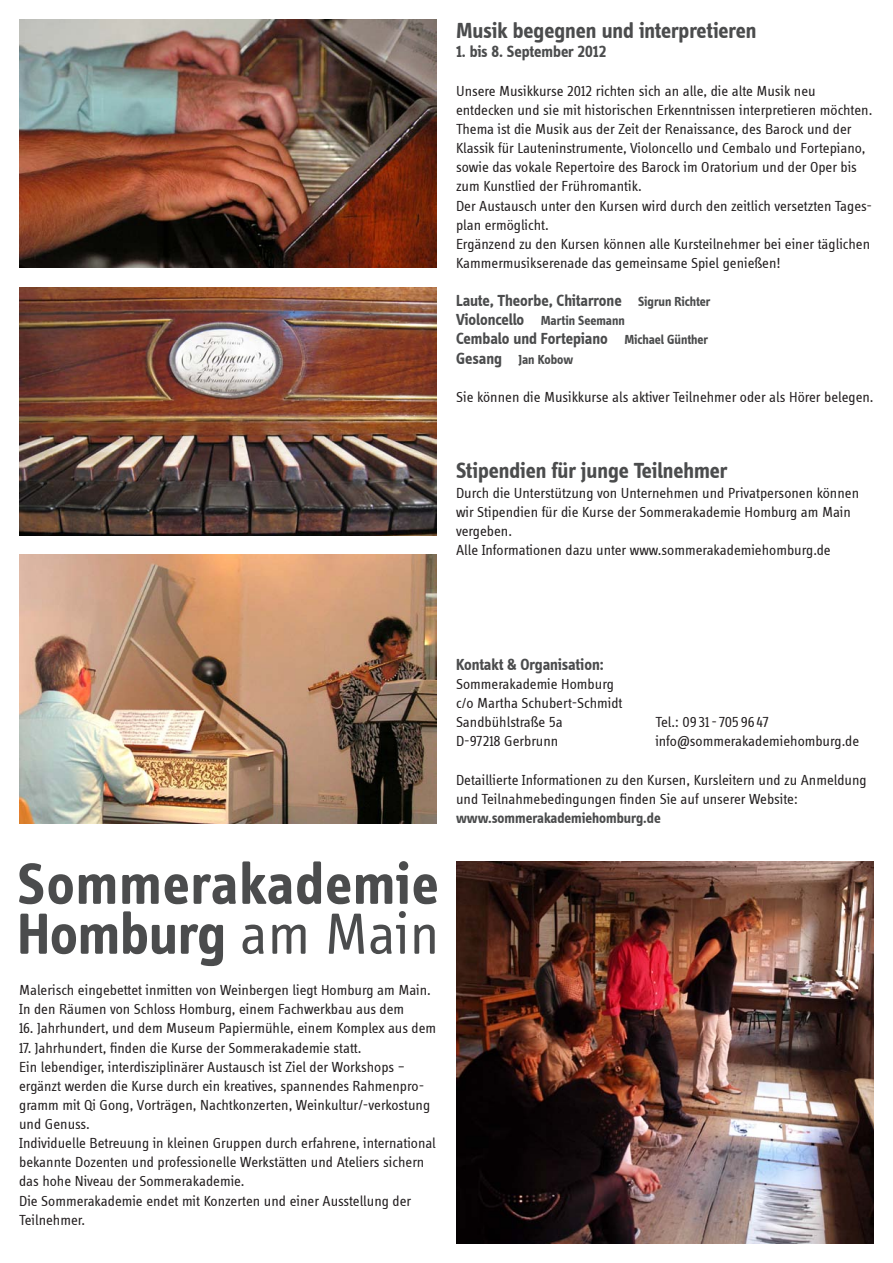
<style>
.page{position:relative;width:893px;height:1263px;background:#fff}
.page>*{position:absolute;margin:0;border:0;box-sizing:border-box;transform-origin:0 0}
.headline{font:700 22.5px "Info Web";color:#4b4c4d}
.headline-2{font:700 16.5px "Info Web";letter-spacing:-.005em;color:#4b4c4d}
.sdandard{font:15px/19.2px "Info Web";color:#231f20}
.sdandard-2{font:700 15px "Info Web";color:#4b4c4d}
.headline-3{font:15px "Info Web";color:#231f20}
.headline-4{font:700 13.5px "Info Web";color:#4b4c4d}
.s1{font-size:13.5px}
.s2{font-size:16.5px}
</style>
<div class="page">
<img style="left:19px;top:555px;width:418px;height:269px">
<img style="left:19px;top:287px;width:418px;height:249px">
<svg style="left:19px;top:861px;width:418px;height:43px"></svg>
<svg style="left:20px;top:911px;width:415px;height:55px"></svg>
<img style="left:19px;top:19px;width:418px;height:249px">
<img style="left:456px;top:861px;width:418px;height:383px">
<p class="headline" style="left:456px;top:18px;width:302px">Musik begegnen und interpretieren</p>
<p class="headline-2" style="left:456px;top:42px;width:152px">1. bis 8. September 2012</p>
<p class="sdandard" style="left:456px;top:81px;width:418px">Unsere Musikkurse 2012 richten sich an alle, die alte Musik neu entdecken und sie mit historischen Erkenntnissen interpretieren möchten.</p>
<p class="sdandard" style="left:456px;top:119px;width:411px">Thema ist die Musik aus der Zeit der Renaissance, des Barock und der Klassik für Lauteninstrumente, Violoncello und Cembalo und Fortepiano, sowie das vokale Repertoire des Barock im Oratorium und der Oper bis zum Kunstlied der Frühromantik.</p>
<p class="sdandard" style="left:456px;top:196px;width:418px">Der Austausch unter den Kursen wird durch den zeitlich versetzten Tages&shy;plan ermöglicht.</p>
<p class="sdandard" style="left:456px;top:234px;width:416px">Ergänzend zu den Kursen können alle Kursteilnehmer bei einer täglichen<br>Kammermusikserenade das gemeinsame Spiel genießen!</p>
<p class="headline-2" style="left:456px;top:291px;width:256px">Laute, Theorbe, Chitarrone <span class="s1">Sigrun Richter</span></p>
<p class="headline-4" style="left:456px;top:313px;width:170px"><span class="s2">Violoncello</span> Martin Seemann</p>
<p class="headline-2" style="left:456px;top:329px;width:254px">Cembalo und Fortepiano <span class="s1">Michael Günther</span></p>
<p class="headline-4" style="left:456px;top:351px;width:119px"><span class="s2">Gesang</span> Jan Kobow</p>
<p class="sdandard" style="left:456px;top:387px;width:419px">Sie können die Musikkurse als aktiver Teilnehmer oder als Hörer belegen.</p>
<p class="headline" style="left:456px;top:458px;width:273px">Stipendien für junge Teilnehmer</p>
<p class="sdandard" style="left:456px;top:483px;width:405px">Durch die Unterstützung von Unternehmen und Privatpersonen können wir Stipendien für die Kurse der Sommerakademie Homburg am Main vergeben.</p>
<p class="sdandard" style="left:456px;top:540px;width:376px">Alle Informationen dazu unter www.sommerakademiehomburg.de</p>
<p class="headline-2" style="left:456px;top:655px;width:149px">Kontakt &amp; Organisation:</p>
<p class="headline-3" style="left:456px;top:676px;width:159px">Sommerakademie Homburg</p>
<p class="sdandard" style="left:456px;top:693px;width:168px">c/o Martha Schubert-Schmidt</p>
<p class="sdandard" style="left:456px;top:713px;width:108px">Sandbühlstraße 5a</p>
<p class="sdandard" style="left:456px;top:732px;width:104px">D-97218 Gerbrunn</p>
<p class="sdandard" style="left:456px;top:770px;width:412px">Detaillierte Informationen zu den Kursen, Kursleitern und zu Anmeldung und Teilnahmebedingungen finden Sie auf unserer Website:</p>
<p class="sdandard-2" style="left:456px;top:809px;width:206px">www.sommerakademiehomburg.de</p>
<p class="sdandard" style="left:655px;top:713px;width:115px">Tel.: 09 31- 705 96 47</p>
<p class="sdandard" style="left:655px;top:732px;width:205px">info@sommerakademiehomburg.de</p>
<p class="sdandard" style="left:19px;top:980px;width:413px">Malerisch eingebettet inmitten von Weinbergen liegt Homburg am Main.</p>
<p class="sdandard" style="left:19px;top:1000px;width:387px">In den Räumen von Schloss Homburg, einem Fachwerkbau aus dem</p>
<p class="sdandard" style="left:19px;top:1019px;width:419px">16. Jahrhundert, und dem Museum Papiermühle, einem Komplex aus dem</p>
<p class="sdandard" style="left:19px;top:1038px;width:344px">17. Jahrhundert, finden die Kurse der Sommerakademie statt.</p>
<p class="sdandard" style="left:19px;top:1057px;width:413px">Ein lebendiger, interdisziplinärer Austausch ist Ziel der Workshops – ergänzt werden die Kurse durch ein kreatives, spannendes Rahmenpro&shy;gramm mit Qi Gong, Vorträgen, Nachtkonzerten, Weinkultur/-verkostung und Genuss.</p>
<p class="sdandard" style="left:19px;top:1133px;width:418px">Individuelle Betreuung in kleinen Gruppen durch erfahrene, international bekannte Dozenten und professionelle Werkstätten und Ateliers sichern das hohe Niveau der Sommerakademie.</p>
<p class="sdandard" style="left:19px;top:1191px;width:394px">Die Sommerakademie endet mit Konzerten und einer Ausstellung der<br>Teilnehmer.</p>
</div>
